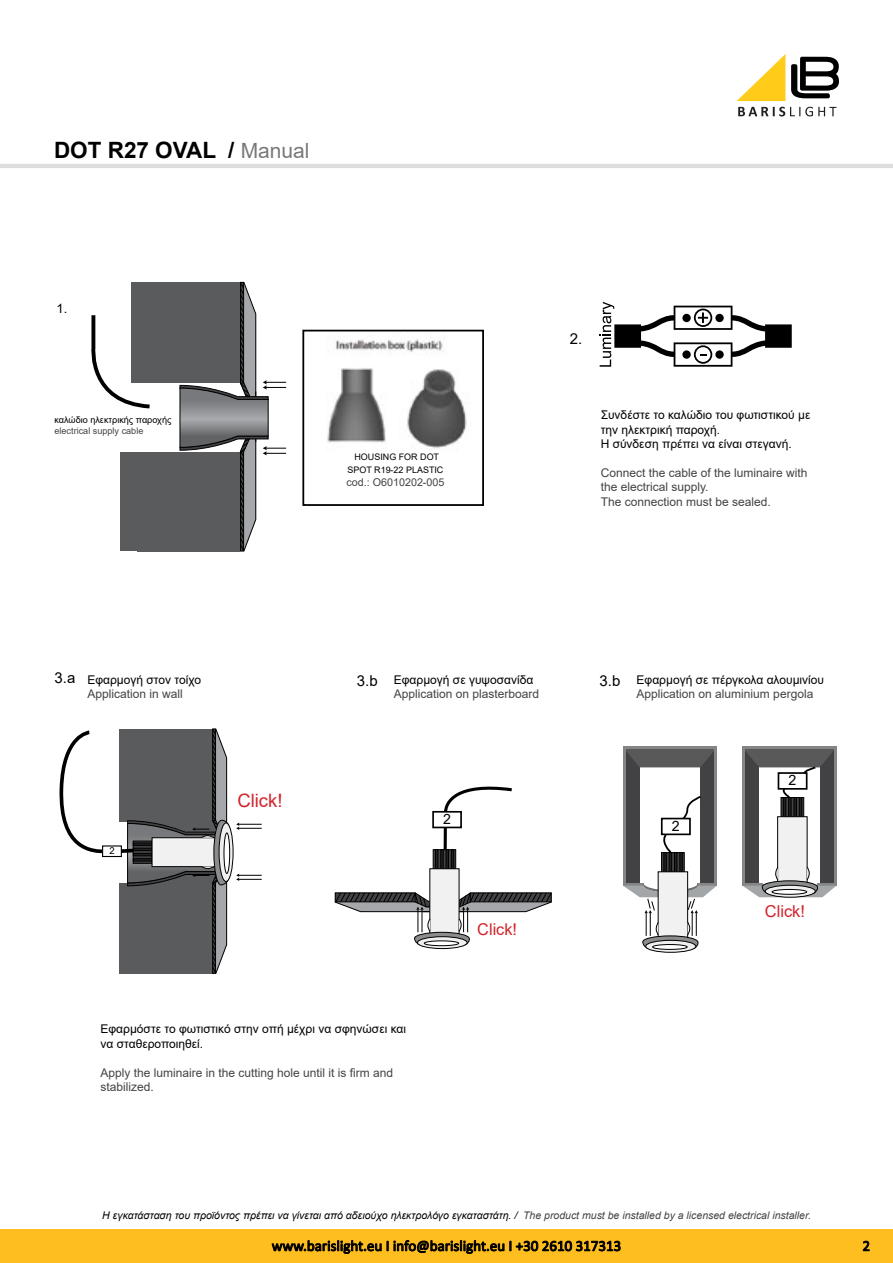
<style>
.page{position:relative;width:893px;height:1263px;background:#fff}
.page>*{position:absolute;margin:0;border:0;box-sizing:border-box;transform-origin:0 0}
.t1{font:700 22.5px "Arial";color:#000}
.t2{font:18.45px "Arial";color:#d2232a}
.t3{font:16.35px "Arial";color:#d2232a}
.t4{font:16.2px "Arial";color:#d2232a}
.t5{font:15px "Calibri";color:#000}
.t6{font:15px "Arial";color:#000}
.t7{font:14.25px "Arial";color:#000}
.t8{font:14.1px "Arial";color:#000}
.t9{font:13.05px "Arial";color:#000}
.t10{font:12px/14.4px "Arial";color:#000}
.t11{font:12px/14.4px "Arial";color:#434345}
.t12{font:10.8px "Arial";color:#434345}
.t13{font:italic 10.5px "Arial";color:#000}
.t14{font:9.45px "Arial";color:#000}
.t15{font:9.15px "Arial";color:#000}
.t16{font:9.15px "Arial";color:#434345}
.t17{font:9px/12.9px "Arial";color:#000;text-align:center}
.s1{font-weight:400;font-size:21px;color:#787a7a}
.s2{font-size:15px}
.s3{color:#434345}
</style>
<div class="page">
<svg style="left:738px;top:107px;width:98px;height:9px"></svg>
<svg style="left:791px;top:57px;width:48px;height:41px"></svg>
<svg style="left:737px;top:54px;width:48px;height:47px"></svg>
<div style="left:0;top:1229px;width:893px;height:34px;background:#febe1f"></div>
<svg style="left:272px;top:1240px;width:109px;height:13px"></svg>
<svg style="left:394px;top:1240px;width:110px;height:13px"></svg>
<svg style="left:510px;top:1241px;width:110px;height:10px"></svg>
<hr style="left:0;top:164px;width:893px;height:4px;background:#dcddde">
<svg style="left:863px;top:1241px;width:6px;height:10px"></svg>
<div style="left:624px;top:746px;width:16px;height:137px;background:#424245"></div>
<div style="left:700px;top:746px;width:16px;height:137px;background:#424245"></div>
<svg style="left:625px;top:748px;width:89px;height:19px;background:#585859"></svg>
<hr style="left:623px;top:746px;width:2px;height:140px;background:#858585">
<hr style="left:714px;top:746px;width:3px;height:140px;background:#858585">
<hr style="left:623px;top:746px;width:94px;height:2px;background:#858585">
<hr style="left:742px;top:746px;width:94px;height:2px;background:#858585">
<svg style="left:600px;top:302px;width:192px;height:65px"></svg>
<div style="left:121px;top:452px;width:20px;height:99px;background:#5a5b5d"></div>
<div style="left:131px;top:282px;width:109px;height:101px;background:#5a5b5d"></div>
<div style="left:137px;top:452px;width:103px;height:99px;background:#5a5b5d"></div>
<svg style="left:180px;top:282px;width:106px;height:270px"></svg>
<svg style="left:91px;top:315px;width:59px;height:94px"></svg>
<svg style="left:59px;top:728px;width:203px;height:246px"></svg>
<svg style="left:335px;top:786px;width:217px;height:163px"></svg>
<svg style="left:219px;top:823px;width:14px;height:58px"></svg>
<div style="left:219px;top:822px;width:14px;height:60px;border:1px solid #000;border-radius:50%"></div>
<svg style="left:417px;top:937px;width:50px;height:11px"></svg>
<div style="left:417px;top:936px;width:50px;height:13px;border:1px solid #000;border-radius:50%"></div>
<div style="left:224px;top:833px;width:6px;height:40px;background:#fff;border-radius:50%"></div>
<div style="left:224px;top:833px;width:6px;height:41px;border:1px solid #000;border-radius:50%"></div>
<div style="left:424px;top:941px;width:35px;height:5px;background:#fff;border-radius:50%"></div>
<div style="left:424px;top:941px;width:35px;height:5px;border:1px solid #000;border-radius:50%"></div>
<img style="left:327px;top:335px;width:140px;height:114px">
<div style="left:302px;top:330px;width:182px;height:176px;border:2px solid #000"></div>
<svg style="left:623px;top:795px;width:93px;height:158px"></svg>
<svg style="left:742px;top:748px;width:94px;height:149px"></svg>
<div style="left:662px;top:818px;width:28px;height:16px;background:#fff"></div>
<div style="left:661px;top:818px;width:30px;height:17px;border:2px solid #000"></div>
<div style="left:778px;top:773px;width:29px;height:16px;background:#fff"></div>
<div style="left:778px;top:772px;width:29px;height:18px;border:2px solid #000"></div>
<h1 class="t1" style="left:54px;top:135px;width:257px">DOT R27 OVAL / <span class="s1">Manual</span></h1>
<p class="t9" style="left:56px;top:299px;width:12px">1.</p>
<p class="t15" style="left:55px;top:414px;width:118px">καλώδιο ηλεκτρικής παροχής</p>
<p class="t16" style="left:55px;top:425px;width:90px">electrical supply cable</p>
<p class="t17" style="left:347px;top:450px;width:97px">HOUSING FOR DOT<br>SPOT R19-22 PLASTIC</p>
<p class="t12" style="left:346px;top:474px;width:100px">cod.: O6010202-005</p>
<p class="t6" style="left:570px;top:328px;width:14px">2.</p>
<p class="t10" style="left:601px;top:408px;width:211px">Συνδέστε το καλώδιο του φωτιστικού με την ηλεκτρική παροχή.<br>H σύνδεση πρέπει να είναι στεγανή.</p>
<p class="t11" style="left:601px;top:465px;width:208px">Connect the cable of the luminaire with the electrical supply.<br>The connection must be sealed.</p>
<p class="t6" style="left:55px;top:667px;width:22px">3.a</p>
<p class="t10" style="left:357px;top:672px;width:178px"><span class="s2">3.b</span> Εφαρμογή σε γυψοσανίδα</p>
<p class="t6" style="left:600px;top:670px;width:22px">3.b</p>
<p class="t11" style="left:394px;top:686px;width:147px">Application on plasterboard</p>
<p class="t10" style="left:87px;top:672px;width:115px">Εφαρμογή στον τοίχο</p>
<p class="t11" style="left:87px;top:686px;width:97px">Application in wall</p>
<p class="t10" style="left:637px;top:672px;width:189px">Εφαρμογή σε πέργκολα αλουμινίου</p>
<p class="t11" style="left:637px;top:686px;width:178px">Application on aluminium pergola</p>
<p class="t14" style="left:109px;top:844px;width:7px">2</p>
<h2 class="t2" style="left:237px;top:788px;width:47px">Click!</h2>
<p class="t8" style="left:443px;top:809px;width:9px">2</p>
<h3 class="t4" style="left:477px;top:918px;width:41px">Click!</h3>
<p class="t7" style="left:672px;top:816px;width:9px">2</p>
<p class="t7" style="left:789px;top:770px;width:9px">2</p>
<h3 class="t3" style="left:765px;top:900px;width:42px">Click!</h3>
<p class="t10" style="left:100px;top:1022px;width:307px">Εφαρμόστε το φωτιστικό στην οπή μέχρι να σφηνώσει και να σταθεροποιηθεί.</p>
<p class="t11" style="left:100px;top:1065px;width:294px">Apply the luminaire in the cutting hole until it is firm and stabilized.</p>
<p class="t13" style="left:102px;top:1208px;width:710px">H εγκατάσταση του προϊόντος πρέπει να γίνεται από αδειούχο ηλεκτρολόγο εγκαταστάτη. / <span class="s3">The product must be installed by a licensed electrical installer.</span></p>
<p class="t5" style="left:272px;top:1235px;width:351px">www.barislight.eu I info@barislight.eu Ι +30 2610 317313</p>
<p class="t5" style="left:862px;top:1235px;width:9px">2</p>
</div>
